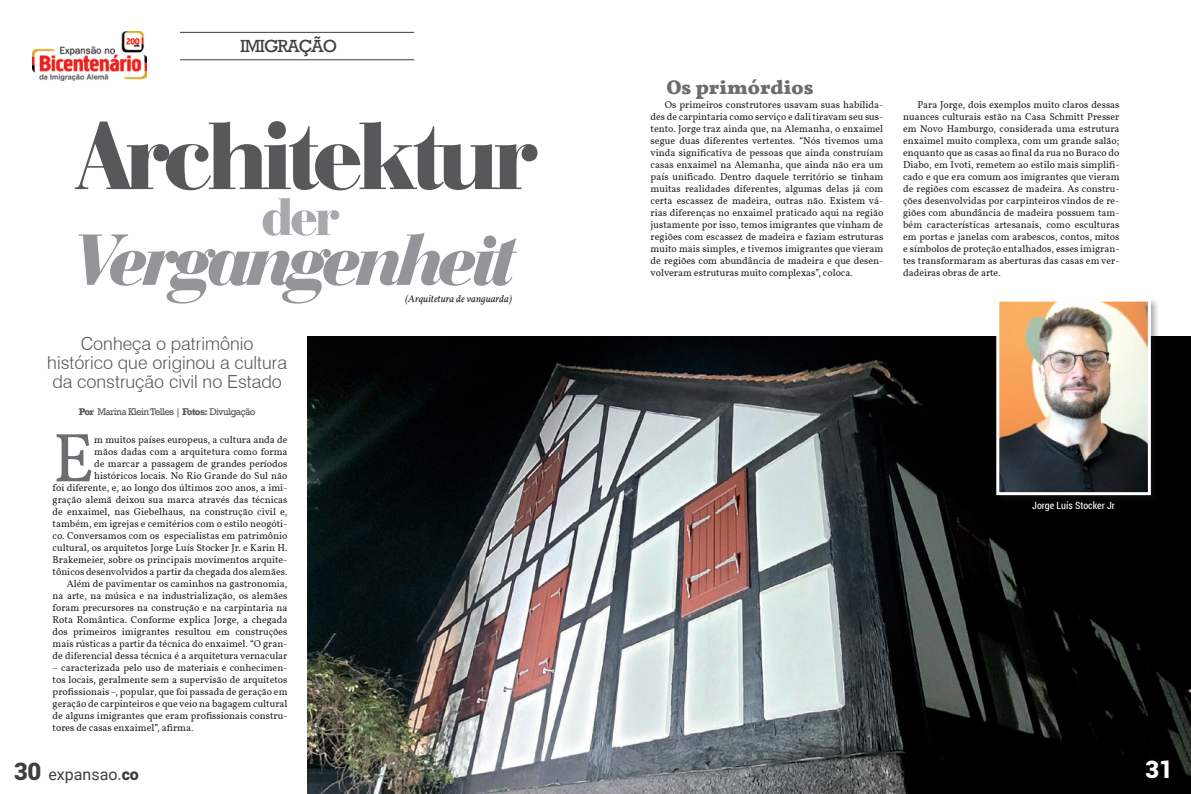
<style>
.page{position:relative;width:1191px;height:794px;background:#fff}
.page>*{position:absolute;margin:0;border:0;box-sizing:border-box;transform-origin:0 0}
.Pré-formatação_HTML{font:900 99.6px "Bauer Bodoni BT";letter-spacing:-.06em;color:#57585a}
.Pré-formatação_HTML-2{font:italic 900 75.5px "Bauer Bodoni BT";letter-spacing:-.06em;color:#939598}
.Pré-formatação_HTML-3{font:69.3px "Vollkorn";color:#6c6d70}
.Pré-formatação_HTML-4{font:900 55.1px "Bauer Bodoni BT";color:#a8a9ad}
.Pré-formatação_HTML-5{font:900 24px "Roboto";color:#3e3e3f}
.Pré-formatação_HTML-6{font:900 24px "Roboto";color:#fff}
.Pré-formatação_HTML-7{font:700 20px "Vollkorn";color:#6c6d70}
.Pré-formatação_HTML-8{font:300 18px/19px "Swiss 721 BT";color:#57585a}
.Pré-formatação_HTML-9{font:18px "Rockwell";letter-spacing:-.06em;color:#3e3e3f}
.Pré-formatação_HTML-10{font:16px "Roboto";color:#3e3e3f}
.Pré-formatação_HTML-11{font:10px/12px "Vollkorn";color:#231f20;text-align:justify}
.Pré-formatação_HTML-12{font:10px "Rockwell";letter-spacing:-.06em;color:#57585a}
.Pré-formatação_HTML-13{font:italic 10px "Vollkorn";color:#231f20}
.Pré-formatação_HTML-14{font:condensed 10px "Roboto";color:#fff}
.s1{font-weight:700}
.s2{font-weight:900}
</style>
<div class="page">
<img style="left:308px;top:336px;width:883px;height:458px">
<hr style="left:180px;top:32px;width:234px;height:1px;background:#3e3e3f">
<hr style="left:180px;top:60px;width:234px;height:1px;background:#3e3e3f">
<img style="left:33px;top:31px;width:113px;height:50px">
<div style="left:994px;top:297px;width:166px;height:207px;background:#231f20;opacity:.36"></div>
<img style="left:1000px;top:302px;width:146px;height:189px">
<div style="left:996px;top:298px;width:154px;height:197px;border:3px solid #fff"></div>
<p class="Pré-formatação_HTML-9" style="left:240px;top:36px;width:98px">IMIGRAÇÃO</p>
<p class="Pré-formatação_HTML" style="left:78px;top:93px;width:460px">Architektur</p>
<p class="Pré-formatação_HTML-4" style="left:261px;top:182px;width:79px">der</p>
<p class="Pré-formatação_HTML-2" style="left:78px;top:212px;width:440px">Vergangenheit</p>
<p class="Pré-formatação_HTML-8" style="left:81px;top:334px;width:174px">Conheça o patrimônio</p>
<p class="Pré-formatação_HTML-8" style="left:47px;top:353px;width:241px">histórico que originou a cultura da construção civil no Estado</p>
<p class="Pré-formatação_HTML-12" style="left:79px;top:406px;width:178px"><span class="s1">Por</span> Marina Klein Telles | <span class="s1">Fotos:</span> Divulgação</p>
<p class="Pré-formatação_HTML-13" style="left:405px;top:292px;width:108px">(Arquitetura de vanguarda)</p>
<p class="Pré-formatação_HTML-3" style="left:53px;top:413px;width:43px">E</p>
<p class="Pré-formatação_HTML-11" style="left:53px;top:434px;width:236px;text-align:right">m muitos países europeus, a cultura anda de<br>mãos dadas com a arquitetura como forma<br>de marcar a passagem de grandes períodos históricos locais. No Rio Grande do Sul não<br>foi diferente, e, ao longo dos últimos 200 anos, a imi&shy;gração alemã deixou sua marca através das técnicas de enxaimel, nas Giebelhaus, na construção civil e, também, em igrejas e cemitérios com o estilo neogóti&shy;co. Conversamos com os especialistas em patrimônio cultural, os arquitetos Jorge Luís Stocker Jr. e Karin H.<br>Brakemeier, sobre os principais movimentos arquite&shy;tônicos desenvolvidos a partir da chegada dos alemães.</p>
<p class="Pré-formatação_HTML-11" style="left:53px;top:578px;width:236px;text-indent:14px">Além de pavimentar os caminhos na gastronomia, na arte, na música e na industrialização, os alemães foram precursores na construção e na carpintaria na Rota Romântica. Conforme explica Jorge, a chegada dos primeiros imigrantes resultou em construções mais rústicas a partir da técnica do enxaimel. “O gran&shy;de diferencial dessa técnica é a arquitetura vernacular</p>
<p class="Pré-formatação_HTML-11" style="left:53px;top:662px;width:236px">– caracterizada pelo uso de materiais e conhecimen&shy;tos locais, geralmente sem a supervisão de arquitetos profissionais –, popular, que foi passada de geração em geração de carpinteiros e que veio na bagagem cultural de alguns imigrantes que eram profissionais constru&shy;tores de casas enxaimel”, afirma.</p>
<p class="Pré-formatação_HTML-7" style="left:666px;top:75px;width:149px">Os primórdios</p>
<p class="Pré-formatação_HTML-11" style="left:650px;top:98px;width:234px;text-indent:14px">Os primeiros construtores usavam suas habilida&shy;des de carpintaria como serviço e dali tiravam seu sus&shy;tento. Jorge traz ainda que, na Alemanha, o enxaimel segue duas diferentes vertentes. “Nós tivemos uma vinda significativa de pessoas que ainda construíam casas enxaimel na Alemanha, que ainda não era um país unificado. Dentro daquele território se tinham muitas realidades diferentes, algumas delas já com certa escassez de madeira, outras não. Existem vá&shy;rias diferenças no enxaimel praticado aqui na região justamente por isso, temos imigrantes que vinham de regiões com escassez de madeira e faziam estruturas muito mais simples, e tivemos imigrantes que vieram de regiões com abundância de madeira e que desen&shy;volveram estruturas muito complexas”, coloca.</p>
<p class="Pré-formatação_HTML-11" style="left:903px;top:99px;width:218px;text-indent:14px">Para Jorge, dois exemplos muito claros dessas nuances culturais estão na Casa Schmitt Presser em Novo Hamburgo, considerada uma estrutura enxaimel muito complexa, com um grande salão; enquanto que as casas ao final da rua no Buraco do Diabo, em Ivoti, remetem ao estilo mais simplifi&shy;cado e que era comum aos imigrantes que vieram de regiões com escassez de madeira. As constru&shy;ções desenvolvidas por carpinteiros vindos de re&shy;giões com abundância de madeira possuem tam&shy;bém características artesanais, como esculturas em portas e janelas com arabescos, contos, mitos e símbolos de proteção entalhados, esses imigran&shy;tes transformaram as aberturas das casas em ver&shy;dadeiras obras de arte.</p>
<p class="Pré-formatação_HTML-14" style="left:1032px;top:499px;width:84px">Jorge Luís Stocker Jr</p>
<p class="Pré-formatação_HTML-5" style="left:14px;top:754px;width:29px">30</p>
<p class="Pré-formatação_HTML-10" style="left:48px;top:763px;width:92px">expansao.<span class="s2">co</span></p>
<p class="Pré-formatação_HTML-6" style="left:1145px;top:753px;width:29px">31</p>
</div>
